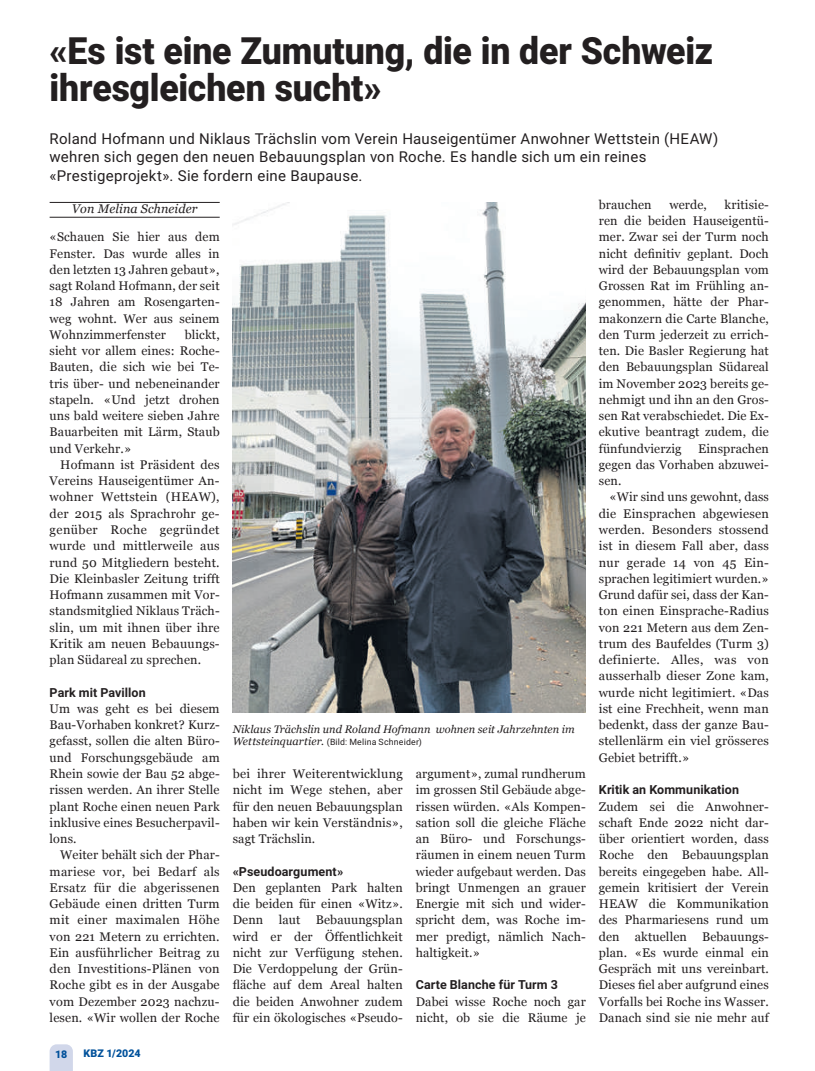
<style>
.page{position:relative;width:815px;height:1071px;background:#fff}
.page>*{position:absolute;margin:0;border:0;box-sizing:border-box;transform-origin:0 0}
.t1{font:900 37.5px/37.5px "Roboto";letter-spacing:-.005em;color:#231f20;scale:.95 1}
.t2{font:15px/18.8px "Roboto";letter-spacing:.02em;color:#231f20}
.t3{font:12.5px/16.2px "Georgia";letter-spacing:.01em;color:#231f20;text-align:justify}
.t4{font:700 12.5px "Roboto";letter-spacing:.005em;color:#231f20}
.t5{font:italic 12.5px "Georgia";letter-spacing:.01em;color:#231f20}
.t6{font:italic 11px "Georgia";letter-spacing:.005em;color:#231f20}
.t7{font:900 10.62px "Roboto";letter-spacing:.005em;color:#01519b}
.t8{font:8.75px "Roboto";letter-spacing:.02em;color:#231f20}
.s1{font-family:"Georgia";font-style:italic;font-size:11px}
</style>
<div class="page">
<svg style="left:50px;top:1044px;width:23px;height:26px"></svg>
<hr style="left:50px;top:202px;width:170px;height:1px;background:#231f20">
<hr style="left:50px;top:217px;width:170px;height:1px;background:#231f20">
<img style="left:233px;top:203px;width:353px;height:509px">
<h1 class="t1" style="left:50px;top:30px;width:700px">«Es ist eine Zumutung, die in der Schweiz ihresgleichen sucht»</h1>
<p class="t2" style="left:50px;top:128px;width:670px">Roland Hofmann und Niklaus Trächslin vom Verein Hauseigentümer Anwohner Wettstein (HEAW) wehren sich gegen den neuen Bebauungsplan von Roche. Es handle sich um ein reines «Prestigeprojekt». Sie fordern eine Baupause.</p>
<p class="t5" style="left:72px;top:200px;width:127px">Von Melina Schneider</p>
<p class="t3" style="left:50px;top:229px;width:172px">«Schauen Sie hier aus dem Fenster. Das wurde alles in den letzten 13 Jahren gebaut», sagt Roland Hofmann, der seit 18 Jahren am Rosengarten&shy;weg wohnt. Wer aus seinem Wohnzimmerfenster</p>
<p class="t3" style="left:50px;top:326px;width:172px;text-indent:135px">blickt, sieht vor allem eines: Roche-Bauten, die sich wie bei Te&shy;tris über- und nebeneinander stapeln. «Und jetzt drohen uns bald weitere sieben Jahre Bauarbeiten mit Lärm, Staub und Verkehr.»</p>
<p class="t3" style="left:50px;top:456px;width:172px;text-indent:11px">Hofmann ist Präsident des Vereins Hauseigentümer An&shy;wohner Wettstein (HEAW), der 2015 als Sprachrohr ge&shy;genüber Roche gegründet wurde und mittlerweile aus rund 50 Mitgliedern besteht.<br>Die Kleinbasler Zeitung trifft Hofmann zusammen mit Vor&shy;standsmitglied Niklaus Träch&shy;slin, um mit ihnen über ihre Kritik am neuen Bebauungs&shy;plan Südareal zu sprechen.</p>
<p class="t4" style="left:50px;top:683px;width:98px">Park mit Pavillon</p>
<p class="t3" style="left:50px;top:700px;width:172px">Um was geht es bei diesem Bau-Vorhaben konkret? Kurz&shy;gefasst, sollen die alten Büro&shy;und Forschungsgebäude am Rhein sowie der Bau 52 abge&shy;rissen werden. An ihrer Stelle plant Roche einen neuen Park inklusive eines Besucherpavil&shy;lons.</p>
<p class="t3" style="left:50px;top:846px;width:172px;text-indent:11px">Weiter behält sich der Phar&shy;mariese vor, bei Bedarf als Ersatz für die abgerissenen Gebäude einen dritten Turm mit einer maximalen Höhe von 221 Metern zu errichten.<br>Ein ausführlicher Beitrag zu den Investitions-Plänen von Roche gibt es in der Ausgabe vom Dezember 2023 nachzu&shy;lesen. «Wir wollen der Roche</p>
<p class="t7" style="left:55px;top:1046px;width:13px">18</p>
<p class="t7" style="left:83px;top:1045px;width:59px">KBZ 1/2024</p>
<p class="t6" style="left:233px;top:720px;width:344px">Niklaus Trächslin und Roland Hofmann wohnen seit Jahrzehnten im</p>
<p class="t8" style="left:233px;top:736px;width:191px"><span class="s1">Wettsteinquartier.</span> (Bild: Melina Schneider)</p>
<p class="t3" style="left:233px;top:765px;width:172px">bei ihrer Weiterentwicklung nicht im Wege stehen, aber für den neuen Bebauungsplan haben wir kein Verständnis», sagt Trächslin.</p>
<p class="t4" style="left:233px;top:862px;width:112px">«Pseudoargument»</p>
<p class="t3" style="left:233px;top:879px;width:172px">Den geplanten Park halten die beiden für einen «Witz».<br>Denn laut Bebauungsplan wird er der Öffentlichkeit nicht zur Verfügung stehen.<br>Die Verdoppelung der Grün&shy;fläche auf dem Areal halten die beiden Anwohner zudem für ein ökologisches «Pseudo-</p>
<p class="t3" style="left:416px;top:765px;width:172px">argument», zumal rundherum im grossen Stil Gebäude abge&shy;rissen würden. «Als Kompen&shy;sation soll die gleiche Fläche an Büro- und Forschungs&shy;räumen in einem neuen Turm wieder aufgebaut werden. Das bringt Unmengen an grauer Energie mit sich und wider&shy;spricht dem, was Roche im&shy;mer predigt, nämlich Nach&shy;haltigkeit.»</p>
<p class="t4" style="left:416px;top:975px;width:144px">Carte Blanche für Turm 3</p>
<p class="t3" style="left:416px;top:992px;width:172px">Dabei wisse Roche noch gar nicht, ob sie die Räume je</p>
<p class="t3" style="left:599px;top:196px;width:54px">brauchen</p>
<p class="t3" style="left:669px;top:196px;width:39px">werde,</p>
<p class="t3" style="left:599px;top:196px;width:172px;text-indent:126px">kritisie&shy;ren die beiden Hauseigentü&shy;mer. Zwar sei der Turm noch nicht definitiv geplant. Doch wird der Bebauungsplan vom Grossen Rat im Frühling an&shy;genommen, hätte der Phar&shy;makonzern die Carte Blanche, den Turm jederzeit zu errich&shy;ten. Die Basler Regierung hat den Bebauungsplan Südareal im November 2023 bereits ge&shy;nehmigt und ihn an den Gros&shy;sen Rat verabschiedet. Die Ex&shy;ekutive beantragt zudem, die fünfundvierzig</p>
<p class="t3" style="left:599px;top:440px;width:172px;text-indent:99px">Einsprachen gegen das Vorhaben abzuwei&shy;sen.</p>
<p class="t3" style="left:599px;top:489px;width:172px;text-indent:11px">«Wir sind uns gewohnt, dass die Einsprachen abgewiesen werden. Besonders stossend ist in diesem Fall aber, dass nur gerade 14 von 45 Ein&shy;sprachen legitimiert wurden.» Grund dafür sei, dass der Kan&shy;ton einen Einsprache-Radius von 221 Metern aus dem Zen&shy;trum des Baufeldes (Turm 3) definierte. Alles, was von ausserhalb dieser Zone kam, wurde nicht legitimiert. «Das ist eine Frechheit, wenn man bedenkt, dass der ganze Bau&shy;stellenlärm ein viel grösseres Gebiet betrifft.»</p>
<p class="t4" style="left:599px;top:780px;width:142px">Kritik an Kommunikation</p>
<p class="t3" style="left:599px;top:797px;width:172px">Zudem sei die Anwohner&shy;schaft Ende 2022 nicht dar&shy;über orientiert worden, dass Roche den Bebauungsplan bereits eingegeben habe. All&shy;gemein kritisiert der Verein HEAW die Kommunikation des Pharmariesens rund um den aktuellen Bebauungs&shy;plan. «Es wurde einmal ein Gespräch mit uns vereinbart.<br>Dieses fiel aber aufgrund eines Vorfalls bei Roche ins Wasser.<br>Danach sind sie nie mehr auf</p>
</div>
